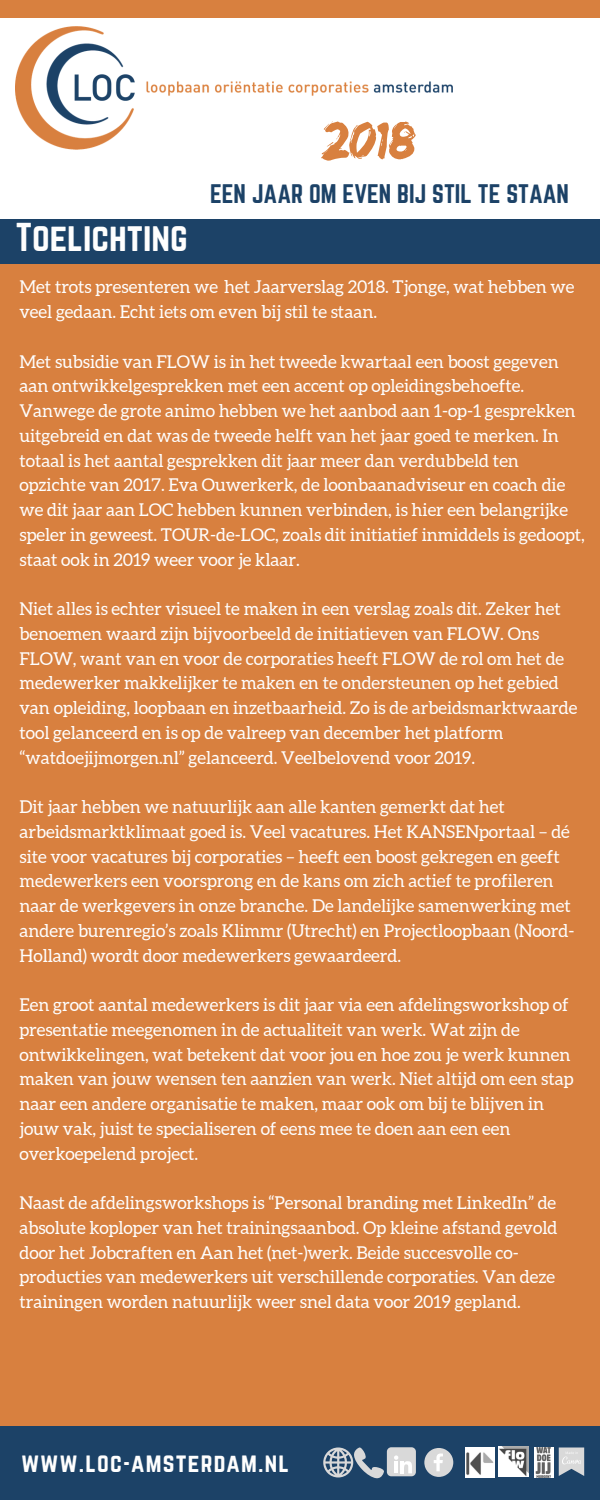
<style>
.page{position:relative;width:600px;height:1500px;background:#fff}
.page>*{position:absolute;margin:0;border:0;box-sizing:border-box;transform-origin:0 0}
.t1{font:55px "Edo";color:#d8803f}
.t2{font:35.4px "Norwester";color:#fefefe}
.t3{font:23.6px "Norwester";color:#1c4267}
.t4{font:23.6px "Norwester";letter-spacing:.05em;color:#fefefe}
.t5{font:17.7px/24.8px "Aleo";color:#fefefe}
</style>
<div class="page">
<div style="left:0;top:219px;width:600px;height:639px;background:#1c4267"></div>
<div style="left:0;top:264px;width:600px;height:1172px;background:#d8803f"></div>
<img style="left:15px;top:27px;width:438px;height:123px">
<div style="left:0;top:1426px;width:599px;height:74px;background:#1c4267"></div>
<svg style="left:424px;top:1448px;width:29px;height:29px"></svg>
<div style="left:387px;top:1447px;width:29px;height:29px;background:#d9d9d9;border-radius:4px"></div>
<svg style="left:394px;top:1455px;width:18px;height:18px"></svg>
<svg style="left:323px;top:1448px;width:61px;height:30px"></svg>
<div style="left:0;top:0;width:600px;height:17px;background:#d8803f"></div>
<img style="left:499px;top:1447px;width:30px;height:30px">
<img style="left:534px;top:1448px;width:20px;height:30px">
<img style="left:465px;top:1448px;width:30px;height:30px">
<svg style="left:559px;top:1448px;width:25px;height:28px"></svg>
<h1 class="t1" style="left:322px;top:108px;width:95px">2018</h1>
<h3 class="t3" style="left:210px;top:183px;width:361px">EEN JAAR OM EVEN BIJ STIL TE STAAN</h3>
<h2 class="t2" style="left:16px;top:220px;width:174px">Toelichting</h2>
<p class="t5" style="left:20px;top:275px;width:557px">Met trots presenteren we het Jaarverslag 2018. Tjonge, wat hebben we veel gedaan. Echt iets om even bij stil te staan.</p>
<p class="t5" style="left:20px;top:349px;width:567px">Met subsidie van FLOW is in het tweede kwartaal een boost gegeven aan ontwikkelgesprekken met een accent op opleidingsbehoefte.<br>Vanwege de grote animo hebben we het aanbod aan 1-op-1 gesprekken uitgebreid en dat was de tweede helft van het jaar goed te merken. In totaal is het aantal gesprekken dit jaar meer dan verdubbeld ten opzichte van 2017. Eva Ouwerkerk, de loonbaanadviseur en coach die we dit jaar aan LOC hebben kunnen verbinden, is hier een belangrijke speler in geweest. TOUR-de-LOC, zoals dit initiatief inmiddels is gedoopt, staat ook in 2019 weer voor je klaar.</p>
<p class="t5" style="left:20px;top:596px;width:559px">Niet alles is echter visueel te maken in een verslag zoals dit. Zeker het benoemen waard zijn bijvoorbeeld de initiatieven van FLOW. Ons FLOW, want van en voor de corporaties heeft FLOW de rol om het de medewerker makkelijker te maken en te ondersteunen op het gebied van opleiding, loopbaan en inzetbaarheid. Zo is de arbeidsmarktwaarde tool gelanceerd en is op de valreep van december het platform “watdoejijmorgen.nl” gelanceerd. Veelbelovend voor 2019.</p>
<p class="t5" style="left:20px;top:794px;width:556px">Dit jaar hebben we natuurlijk aan alle kanten gemerkt dat het arbeidsmarktklimaat goed is. Veel vacatures. Het KANSENportaal – dé site voor vacatures bij corporaties – heeft een boost gekregen en geeft medewerkers een voorsprong en de kans om zich actief te profileren naar de werkgevers in onze branche. De landelijke samenwerking met andere burenregio’s zoals Klimmr (Utrecht) en Projectloopbaan (Noord-Holland) wordt door medewerkers gewaardeerd.</p>
<p class="t5" style="left:20px;top:992px;width:556px">Een groot aantal medewerkers is dit jaar via een afdelingsworkshop of presentatie meegenomen in de actualiteit van werk. Wat zijn de ontwikkelingen, wat betekent dat voor jou en hoe zou je werk kunnen maken van jouw wensen ten aanzien van werk. Niet altijd om een stap naar een andere organisatie te maken, maar ook om bij te blijven in jouw vak, juist te specialiseren of eens mee te doen aan een een overkoepelend project.</p>
<p class="t5" style="left:20px;top:1190px;width:539px">Naast de afdelingsworkshops is “Personal branding met LinkedIn” de absolute koploper van het trainingsaanbod. Op kleine afstand gevold door het Jobcraften en Aan het (net-)werk. Beide succesvolle co&shy;producties van medewerkers uit verschillende corporaties. Van deze trainingen worden natuurlijk weer snel data voor 2019 gepland.</p>
<h3 class="t4" style="left:21px;top:1452px;width:269px">www.loc-amsterdam.nl</h3>
</div>
